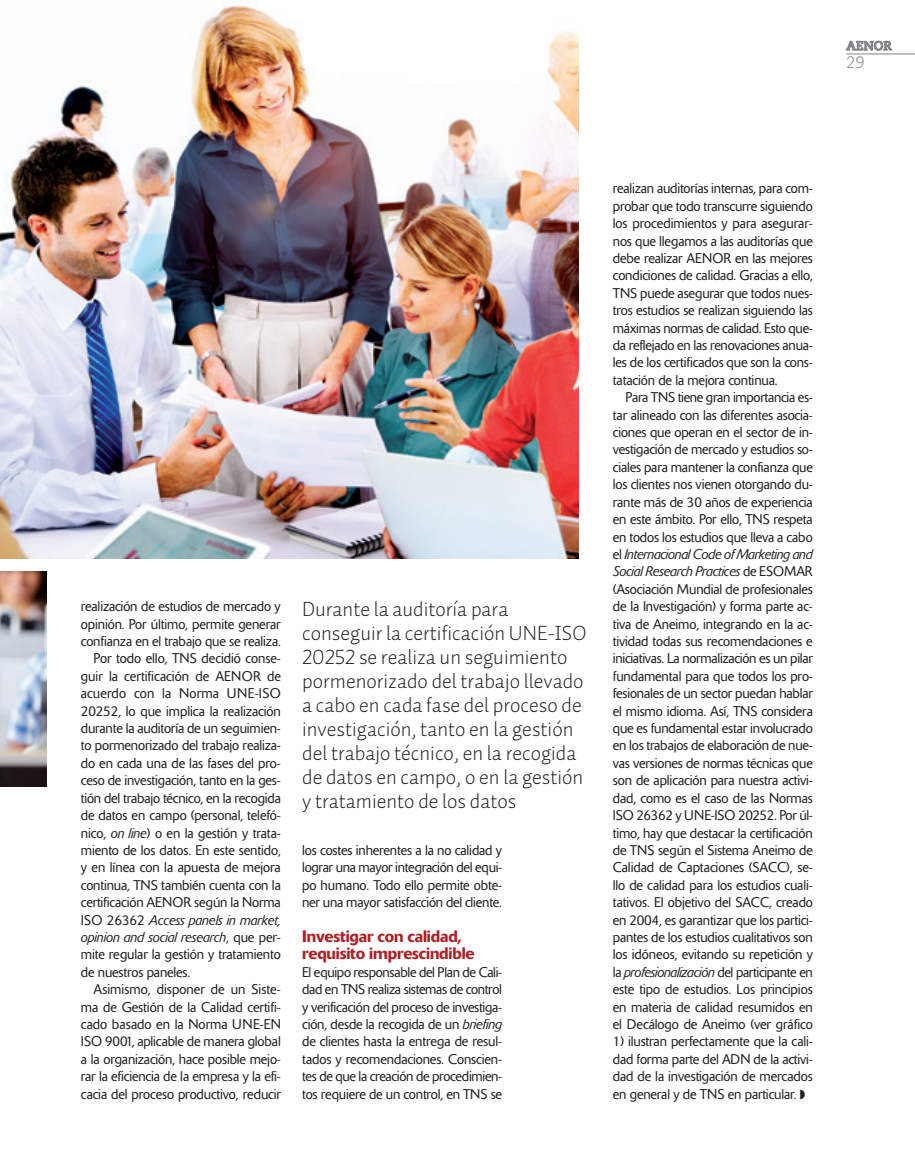
<style>
.page{position:relative;width:915px;height:1170px;background:#fff}
.page>*{position:absolute;margin:0;border:0;box-sizing:border-box;transform-origin:0 0}
._05_SUMARIO_TEMAS{font:21px/24px "Auto 1 Light LF";color:#231f20}
._04_LADILLO{font:500 16.5px/17.4px "Delta";letter-spacing:-.01em;color:#ae2226}
.t1{font:300 16.5px "Caecilia LT Std";color:#808285}
._04_TEXTO_CORRIDO{font:300 13.95px/17.4px "Delta";letter-spacing:-.01em;color:#231f20;text-align:justify}
.t2{font:700 12.75px "Caecilia LT Std";color:#808285}
.s1{font-style:italic}
</style>
<div class="page">
<svg style="left:846px;top:41px;width:45px;height:10px"></svg>
<hr style="left:846px;top:54px;width:68px;height:1px;background:#808285">
<img style="left:0;top:4px;width:578px;height:555px">
<img style="left:0;top:571px;width:47px;height:215px">
<p class="t2" style="left:846px;top:38px;width:47px">AENOR</p>
<p class="t1" style="left:846px;top:53px;width:20px">29</p>
<p class="_04_TEXTO_CORRIDO" style="left:81px;top:597px;width:201px">realización de estudios de mercado y opinión. Por último, permite generar confianza en el trabajo que se realiza.</p>
<p class="_04_TEXTO_CORRIDO" style="left:81px;top:650px;width:201px;text-indent:13px">Por todo ello, TNS decidió conse&shy;guir la certificación de AENOR de acuerdo con la Norma UNE-ISO 20252, lo que implica la realización durante la auditoría de un seguimien&shy;to pormenorizado del trabajo realiza&shy;do en cada una de las fases del pro&shy;ceso de investigación, tanto en la ges&shy;tión del trabajo técnico, en la recogida de datos en campo (personal, telefó&shy;nico, <span class="s1">on line</span>) o en la gestión y trata&shy;miento de los datos. En este sentido, y en línea con la apuesta de mejora continua, TNS también cuenta con la certificación AENOR según la Norma ISO 26362 <span class="s1">Access panels in market, opinion and social research</span>, que per&shy;mite regular la gestión y tratamiento de nuestros paneles.</p>
<p class="_04_TEXTO_CORRIDO" style="left:81px;top:980px;width:201px;text-indent:13px">Asimismo, disponer de un Siste&shy;ma de Gestión de la Calidad certifi&shy;cado basado en la Norma UNE-EN ISO 9001, aplicable de manera global a la organización, hace posible mejo&shy;rar la eficiencia de la empresa y la efi&shy;cacia del proceso productivo, reducir</p>
<p class="_05_SUMARIO_TEMAS" style="left:302px;top:597px;width:286px">Durante la auditoría para conseguir la certificación UNE-ISO<br>20252 se realiza un seguimiento pormenorizado del trabajo llevado a cabo en cada fase del proceso de investigación, tanto en la gestión del trabajo técnico, en la recogida de datos en campo, o en la gestión y tratamiento de los datos</p>
<p class="_04_TEXTO_CORRIDO" style="left:302px;top:841px;width:201px">los costes inherentes a la no calidad y lograr una mayor integración del equi&shy;po humano. Todo ello permite obte&shy;ner una mayor satisfacción del cliente.</p>
<p class="_04_LADILLO" style="left:302px;top:927px;width:174px">Investigar con calidad, requisito imprescindible</p>
<p class="_04_TEXTO_CORRIDO" style="left:302px;top:963px;width:201px">El equipo responsable del Plan de Cali&shy;dad en TNS realiza sistemas de control y verificación del proceso de investiga&shy;ción, desde la recogida de un <span class="s1">briefing </span>de clientes hasta la entrega de resul&shy;tados y recomendaciones. Conscien&shy;tes de que la creación de procedimien&shy;tos requiere de un control, en TNS se</p>
<p class="_04_TEXTO_CORRIDO" style="left:612px;top:180px;width:201px">realizan auditorías internas, para com&shy;probar que todo transcurre siguiendo los procedimientos y para asegurar&shy;nos que llegamos a las auditorías que debe realizar AENOR en las mejores condiciones de calidad. Gracias a ello, TNS puede asegurar que todos nues&shy;tros estudios se realizan siguiendo las máximas normas de calidad. Esto que&shy;da reflejado en las renovaciones anua&shy;les de los certificados que son la cons&shy;tatación de la mejora continua.</p>
<p class="_04_TEXTO_CORRIDO" style="left:612px;top:389px;width:201px;text-indent:13px">Para TNS tiene gran importancia es&shy;tar alineado con las diferentes asocia&shy;ciones que operan en el sector de in&shy;vestigación de mercado y estudios so&shy;ciales para mantener la confianza que los clientes nos vienen otorgando du&shy;rante más de 30 años de experiencia en este ámbito. Por ello, TNS respeta en todos los estudios que lleva a cabo el <span class="s1">Internacional Code of Marketing and Social Research Practices</span> de ESOMAR (Asociación Mundial de profesionales de la Investigación) y forma parte ac&shy;tiva de Aneimo, integrando en la ac&shy;tividad todas sus recomendaciones e iniciativas. La normalización es un pilar fundamental para que todos los pro&shy;fesionales de un sector puedan hablar el mismo idioma. Así, TNS considera que es fundamental estar involucrado en los trabajos de elaboración de nue&shy;vas versiones de normas técnicas que son de aplicación para nuestra activi&shy;dad, como es el caso de las Normas ISO 26362 y UNE-ISO 20252. Por úl&shy;timo, hay que destacar la certificación de TNS según el Sistema Aneimo de Calidad de Captaciones (SACC), se&shy;llo de calidad para los estudios cuali&shy;tativos. El objetivo del SACC, creado en 2004, es garantizar que los partici&shy;pantes de los estudios cualitativos son los idóneos, evitando su repetición y la <span class="s1">profesionalización</span> del participante en este tipo de estudios. Los principios en materia de calidad resumidos en el Decálogo de Aneimo (ver gráfico</p>
<p class="_04_TEXTO_CORRIDO" style="left:612px;top:1032px;width:201px">1) ilustran perfectamente que la cali&shy;dad forma parte del ADN de la activi&shy;dad de la investigación de mercados en general y de TNS en particular. ◗</p>
</div>
